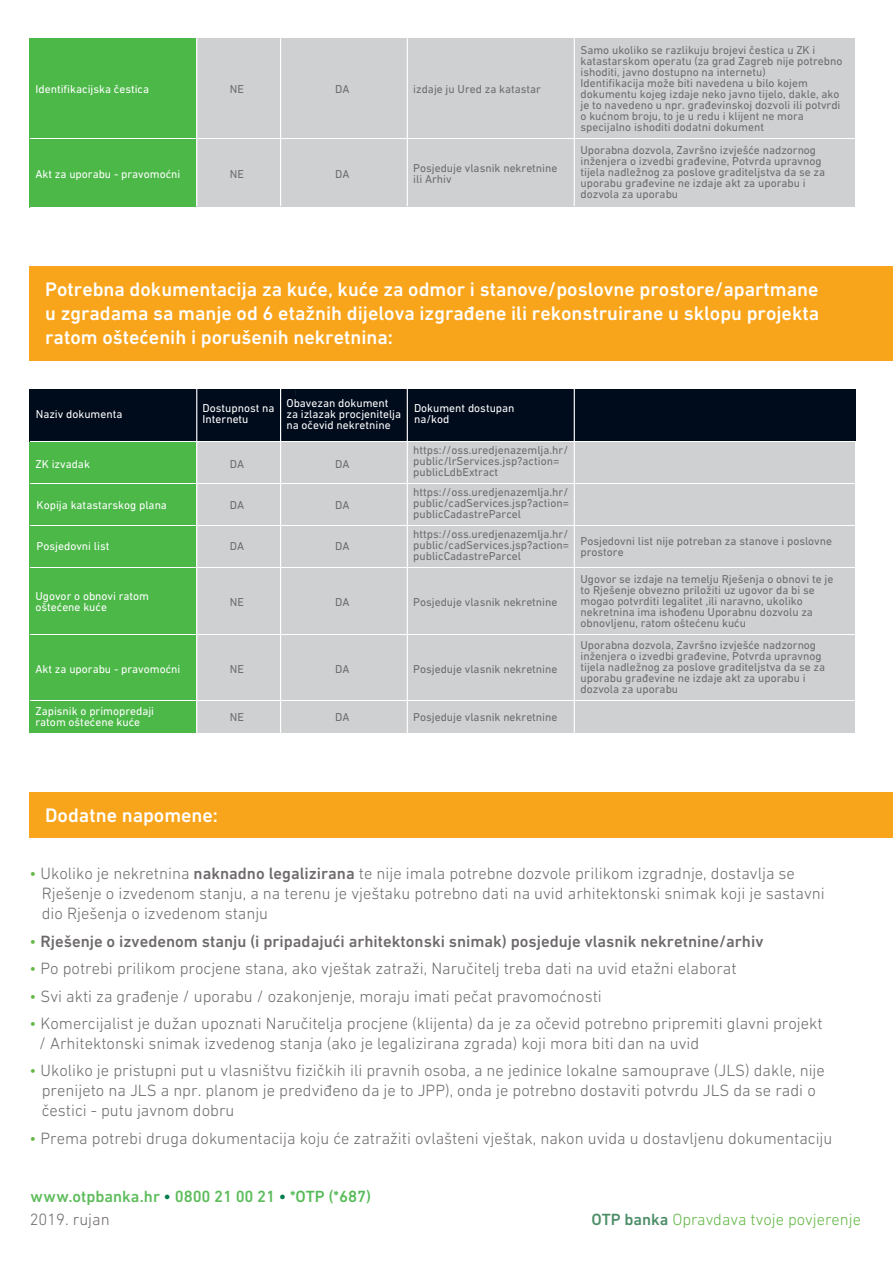
<style>
.page{position:relative;width:893px;height:1263px;background:#fff}
.page>*{position:absolute;margin:0;border:0;box-sizing:border-box;transform-origin:0 0}
.t1{font:500 19.95px/24px "DIN Next W1 G";color:#fff;text-align:justify}
.t2{font:300 16.65px/20px "DIN Next W1 G";color:#6e6a6a}
.t3{font:500 16.65px "DIN Next W1 G";color:#6e6a6a}
.t4{font:300 16.65px "DIN Next W1 G";color:#6f6a6a}
.t5{font:500 16.5px "DIN Next W1 G";color:#5ebc5c}
.t6{font:300 16.5px "DIN Next W1 G";color:#63b745}
.t7{font:11.7px/10.9px "DIN Next W1 G";color:#6c6d70}
.t8{font:11.7px/10.9px "DIN Next W1 G";color:#fff}
.s1{font-size:16.5px;color:#63b745}
.s2{font-weight:500}
.s3{font-weight:300;font-size:16.5px;color:#63b745}
.s4{color:#007e4e}
.s5{color:#58bb59}
.s6{font-weight:500;color:#4c8d68}
</style>
<div class="page">
<div style="left:196px;top:38px;width:659px;height:169px;background:#cfd0d1"></div>
<div style="left:30px;top:38px;width:166px;height:169px;background:#4cb848"></div>
<hr style="left:30px;top:138px;width:825px;height:1px;background:#fff">
<div style="left:197px;top:389px;width:658px;height:344px;background:#cfd0d1"></div>
<div style="left:30px;top:389px;width:166px;height:344px;background:#4cb848"></div>
<div style="left:30px;top:389px;width:826px;height:52px;background:#000b1c"></div>
<hr style="left:30px;top:441px;width:825px;height:1px;background:#fff">
<hr style="left:30px;top:483px;width:825px;height:1px;background:#fff">
<hr style="left:30px;top:525px;width:825px;height:1px;background:#fff">
<hr style="left:30px;top:567px;width:825px;height:1px;background:#fff">
<hr style="left:30px;top:634px;width:825px;height:1px;background:#fff">
<hr style="left:30px;top:700px;width:825px;height:1px;background:#fff">
<div style="left:29px;top:266px;width:864px;height:94px;background:#f9a51b"></div>
<div style="left:29px;top:792px;width:864px;height:45px;background:#f9a51b"></div>
<hr style="left:196px;top:38px;width:1px;height:168px;background:#fff">
<hr style="left:280px;top:38px;width:1px;height:168px;background:#fff">
<hr style="left:407px;top:38px;width:1px;height:168px;background:#fff">
<hr style="left:574px;top:38px;width:1px;height:168px;background:#fff">
<hr style="left:196px;top:388px;width:1px;height:345px;background:#fff">
<hr style="left:280px;top:388px;width:1px;height:345px;background:#fff">
<hr style="left:407px;top:388px;width:1px;height:345px;background:#fff">
<hr style="left:574px;top:388px;width:1px;height:345px;background:#fff">
<p class="t8" style="left:36px;top:83px;width:115px">Identifikacijska čestica</p>
<p class="t8" style="left:36px;top:168px;width:146px">Akt za uporabu - pravomoćni</p>
<p class="t7" style="left:230px;top:83px;width:16px">NE</p>
<p class="t7" style="left:335px;top:83px;width:16px">DA</p>
<p class="t7" style="left:230px;top:168px;width:16px">NE</p>
<p class="t7" style="left:335px;top:168px;width:16px">DA</p>
<p class="t7" style="left:413px;top:83px;width:129px">izdaje ju Ured za katastar</p>
<p class="t7" style="left:413px;top:163px;width:146px">Posjeduje vlasnik nekretnine ili Arhiv</p>
<p class="t7" style="left:580px;top:44px;width:263px">Samo ukoliko se razlikuju brojevi čestica u ZK i katastarskom operatu (za grad Zagreb nije potrebno ishoditi, javno dostupno na internetu)<br>Identifikacija može biti navedena u bilo kojem dokumentu kojeg izdaje neko javno tijelo, dakle, ako je to navedeno u npr. građevinskoj dozvoli ili potvrdi o kućnom broju, to je u redu i klijent ne mora specijalno ishoditi dodatni dokument</p>
<p class="t7" style="left:580px;top:144px;width:246px">Uporabna dozvola, Završno izvješće nadzornog inženjera o izvedbi građevine, Potvrda upravnog tijela nadležnog za poslove graditeljstva da se za uporabu građevine ne izdaje akt za uporabu i dozvola za uporabu</p>
<h1 class="t1" style="left:45px;top:277px;width:776px">Potrebna dokumentacija za kuće, kuće za odmor i stanove/poslovne prostore/apartmane u zgradama sa manje od 6 etažnih dijelova izgrađene ili rekonstruirane u sklopu projekta ratom oštećenih i porušenih nekretnina:</h1>
<p class="t8" style="left:36px;top:408px;width:88px">Naziv dokumenta</p>
<p class="t8" style="left:203px;top:402px;width:74px">Dostupnost na<br>Internetu</p>
<p class="t8" style="left:286px;top:397px;width:116px">Obavezan dokument za izlazak procjenitelja na očevid nekretnine</p>
<p class="t8" style="left:414px;top:402px;width:102px">Dokument dostupan na/kod</p>
<p class="t8" style="left:36px;top:458px;width:56px">ZK izvadak</p>
<p class="t7" style="left:230px;top:458px;width:16px">DA</p>
<p class="t7" style="left:335px;top:458px;width:16px">DA</p>
<p class="t7" style="left:413px;top:444px;width:156px">https://oss.uredjenazemlja.hr/ public/lrServices.jsp?action= publicLdbExtract</p>
<p class="t7" style="left:413px;top:487px;width:157px;text-align:justify">https://oss.uredjenazemlja.hr/ public/cadServices.jsp?action= publicCadastreParcel</p>
<p class="t7" style="left:413px;top:529px;width:157px;text-align:justify">https://oss.uredjenazemlja.hr/ public/cadServices.jsp?action= publicCadastreParcel</p>
<p class="t7" style="left:413px;top:596px;width:146px">Posjeduje vlasnik nekretnine</p>
<p class="t7" style="left:335px;top:499px;width:16px">DA</p>
<p class="t7" style="left:335px;top:540px;width:16px">DA</p>
<p class="t7" style="left:230px;top:499px;width:16px">DA</p>
<p class="t7" style="left:230px;top:540px;width:16px">DA</p>
<p class="t8" style="left:37px;top:500px;width:132px">Kopija katastarskog plana</p>
<p class="t8" style="left:37px;top:540px;width:74px">Posjedovni list</p>
<p class="t7" style="left:580px;top:536px;width:253px">Posjedovni list nije potreban za stanove i poslovne prostore</p>
<p class="t7" style="left:580px;top:573px;width:254px">Ugovor se izdaje na temelju Rješenja o obnovi te je to Rješenje obvezno priložiti uz ugovor da bi se mogao potvrditi legalitet ,ili naravno, ukoliko nekretnina ima ishođenu Uporabnu dozvolu za obnovljenu, ratom oštećenu kuću</p>
<p class="t7" style="left:580px;top:640px;width:246px">Uporabna dozvola, Završno izvješće nadzornog inženjera o izvedbi građevine, Potvrda upravnog tijela nadležnog za poslove graditeljstva da se za uporabu građevine ne izdaje akt za uporabu i dozvola za uporabu</p>
<p class="t8" style="left:36px;top:590px;width:115px">Ugovor o obnovi ratom oštećene kuće</p>
<p class="t7" style="left:230px;top:596px;width:16px">NE</p>
<p class="t7" style="left:335px;top:596px;width:16px">DA</p>
<p class="t8" style="left:36px;top:664px;width:146px">Akt za uporabu - pravomoćni</p>
<p class="t7" style="left:230px;top:664px;width:16px">NE</p>
<p class="t7" style="left:335px;top:664px;width:16px">DA</p>
<p class="t7" style="left:413px;top:664px;width:146px">Posjeduje vlasnik nekretnine</p>
<p class="t8" style="left:36px;top:705px;width:120px">Zapisnik o primopredaji ratom oštećene kuće</p>
<p class="t7" style="left:230px;top:711px;width:16px">NE</p>
<p class="t7" style="left:335px;top:711px;width:16px">DA</p>
<p class="t7" style="left:413px;top:711px;width:146px">Posjeduje vlasnik nekretnine</p>
<h1 class="t1" style="left:45px;top:803px;width:174px">Dodatne napomene:</h1>
<p class="t2" style="left:42px;top:863px;width:784px;text-indent:-12px"><span class="s1">•</span> Ukoliko je nekretnina <span class="s2">naknadno legalizirana</span> te nije imala potrebne dozvole prilikom izgradnje, dostavlja se<br>Rješenje o izvedenom stanju, a na terenu je vještaku potrebno dati na uvid arhitektonski snimak koji je sastavni dio Rješenja o izvedenom stanju</p>
<h2 class="t3" style="left:29px;top:931px;width:735px"><span class="s3">•</span> Rješenje o izvedenom stanju (i pripadajući arhitektonski snimak) posjeduje vlasnik nekretnine/arhiv</h2>
<h2 class="t2" style="left:29px;top:958px;width:709px"><span class="s1">•</span> Po potrebi prilikom procjene stana, ako vještak zatraži, Naručitelj treba dati na uvid etažni elaborat</h2>
<h2 class="t2" style="left:29px;top:986px;width:574px"><span class="s1">•</span> Svi akti za građenje / uporabu / ozakonjenje, moraju imati pečat pravomoćnosti</h2>
<h2 class="t2" style="left:39px;top:1013px;width:785px;text-indent:-10px"><span class="s1">•</span> Komercijalist je dužan upoznati Naručitelja procjene (klijenta) da je za očevid potrebno pripremiti glavni projekt / Arhitektonski snimak izvedenog stanja (ako je legalizirana zgrada) koji mora biti dan na uvid</h2>
<p class="t2" style="left:42px;top:1060px;width:785px;text-indent:-12px"><span class="s1">•</span> Ukoliko je pristupni put u vlasništvu fizičkih ili pravnih osoba, a ne jedinice lokalne samouprave (JLS) dakle, nije prenijeto na JLS a npr. planom je predviđeno da je to JPP), onda je potrebno dostaviti potvrdu JLS da se radi o čestici - putu javnom dobru</p>
<h2 class="t2" style="left:29px;top:1128px;width:804px"><span class="s1">•</span> Prema potrebi druga dokumentacija koju će zatražiti ovlašteni vještak, nakon uvida u dostavljenu dokumentaciju</h2>
<h3 class="t5" style="left:31px;top:1187px;width:342px">www.otpbanka.hr <span class="s4">•</span> 0800 21 00 21 <span class="s4">•</span> <span class="s5">*OTP (*687)</span></h3>
<h2 class="t4" style="left:30px;top:1209px;width:82px">2019. rujan</h2>
<h3 class="t6" style="left:591px;top:1209px;width:271px"><span class="s6">OTP banka</span> Opravdava tvoje povjerenje</h3>
</div>
